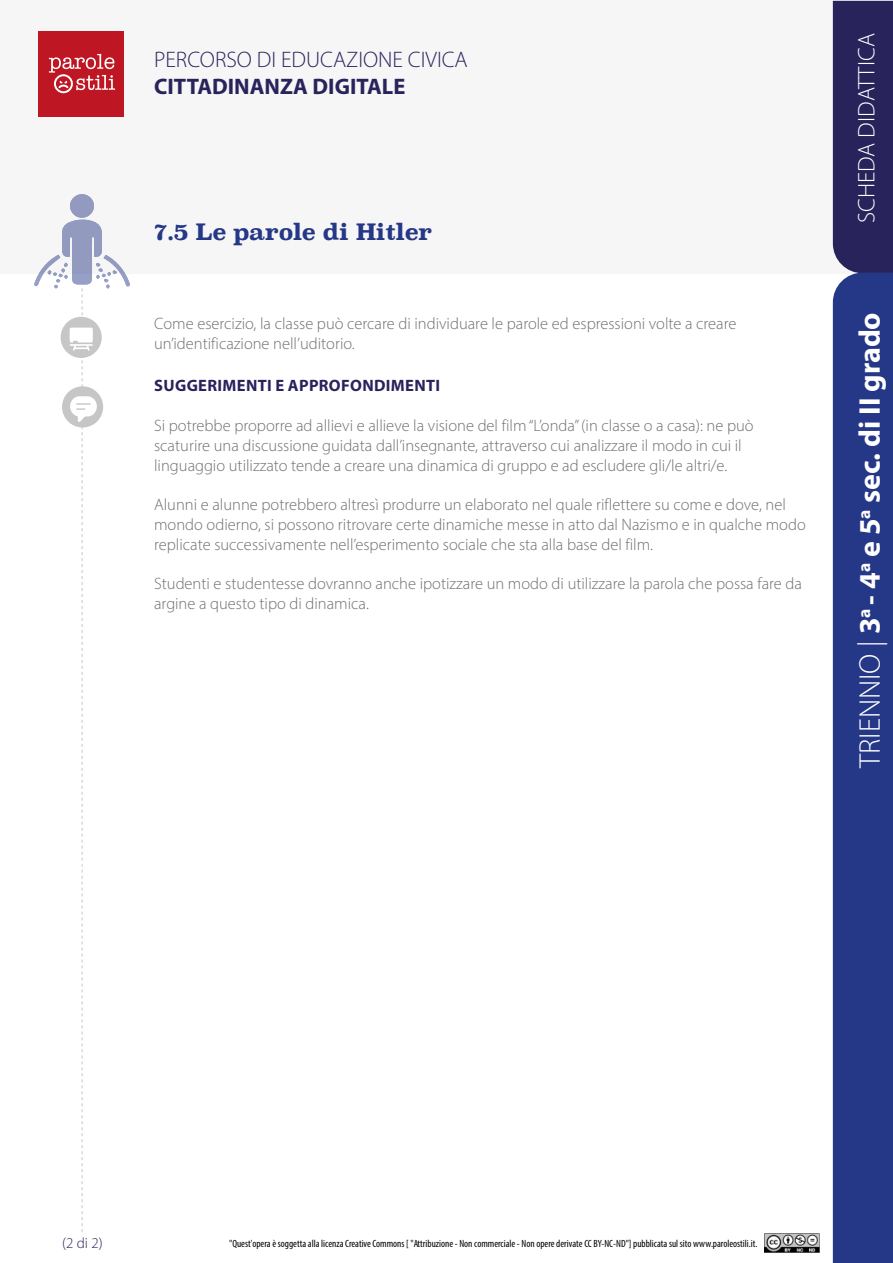
<style>
.page{position:relative;width:893px;height:1263px;background:#fff}
.page>*{position:absolute;margin:0;border:0;box-sizing:border-box;transform-origin:0 0}
.t1{font:700 30px "Myriad Pro";color:#fff}
.t2{font:300 24px "Myriad Pro";color:#fff}
.t3{font:300 22.5px "Myriad Pro";color:#29235c}
.t4{font:700 22.5px "Myriad Pro";color:#29235c}
.t5{font:700 22.5px "Superclarendon";letter-spacing:-.02em;color:#253787}
.t6{font:300 16.5px/19.8px "Myriad Pro";color:#706f6f}
.t7{font:700 16.5px "Myriad Pro";letter-spacing:.02em;color:#29235c}
.t8{font:300 15px "Myriad Pro";color:#29235c}
.t9{font:condensed 10.5px "Myriad Pro";color:#000}
.s1{font-weight:300}
</style>
<div class="page">
<img style="left:765px;top:1233px;width:54px;height:19px">
<div style="left:0;top:0;width:893px;height:273px;background:#f6f6f6"></div>
<div style="left:833px;top:1px;width:60px;height:272px;background:#29235c"></div>
<div style="left:38px;top:31px;width:86px;height:86px;background:#be1622"></div>
<svg style="left:49px;top:54px;width:66px;height:39px"></svg>
<div style="left:833px;top:273px;width:60px;height:990px;background:#253787"></div>
<svg style="left:34px;top:194px;width:96px;height:1038px"></svg>
<h3 class="t3" style="left:154px;top:46px;width:315px">PERCORSO DI EDUCAZIONE CIVICA</h3>
<h3 class="t4" style="left:154px;top:72px;width:253px">CITTADINANZA DIGITALE</h3>
<h3 class="t5" style="left:154px;top:215px;width:280px">7.5 Le parole di Hitler</h3>
<p class="t6" style="left:154px;top:314px;width:584px">Come esercizio, la classe può cercare di individuare le parole ed espressioni volte a creare un’identificazione nell’uditorio.</p>
<p class="t7" style="left:154px;top:375px;width:287px">SUGGERIMENTI E APPROFONDIMENTI</p>
<p class="t6" style="left:154px;top:415px;width:601px">Si potrebbe proporre ad allievi e allieve la visione del film “L’onda” (in classe o a casa): ne può scaturire una discussione guidata dall’insegnante, attraverso cui analizzare il modo in cui il linguaggio utilizzato tende a creare una dinamica di gruppo e ad escludere gli/le altri/e.</p>
<p class="t6" style="left:154px;top:495px;width:653px">Alunni e alunne potrebbero altresì produrre un elaborato nel quale riflettere su come e dove, nel mondo odierno, si possono ritrovare certe dinamiche messe in atto dal Nazismo e in qualche modo replicate successivamente nell’esperimento sociale che sta alla base del film.</p>
<p class="t6" style="left:154px;top:574px;width:649px">Studenti e studentesse dovranno anche ipotizzare un modo di utilizzare la parola che possa fare da argine a questo tipo di dinamica.</p>
<h2 class="t2" style="left:852px;top:223px;width:191px;rotate:-90deg">SCHEDA DIDATTICA</h2>
<h1 class="t1" style="left:850px;top:768px;width:457px;rotate:-90deg"><span class="s1">TRIENNIO |</span> 3<sup>a</sup> - 4<sup>a</sup> e 5<sup>a</sup> sec. di II grado</h1>
<p class="t8" style="left:62px;top:1234px;width:42px">(2 di 2)</p>
<p class="t9" style="left:229px;top:1237px;width:530px">"Quest'opera è soggetta alla licenza Creative Commons [ "Attribuzione - Non commerciale - Non opere derivate CC BY-NC-ND"] pubblicata sul sito www.paroleostili.it.</p>
</div>
